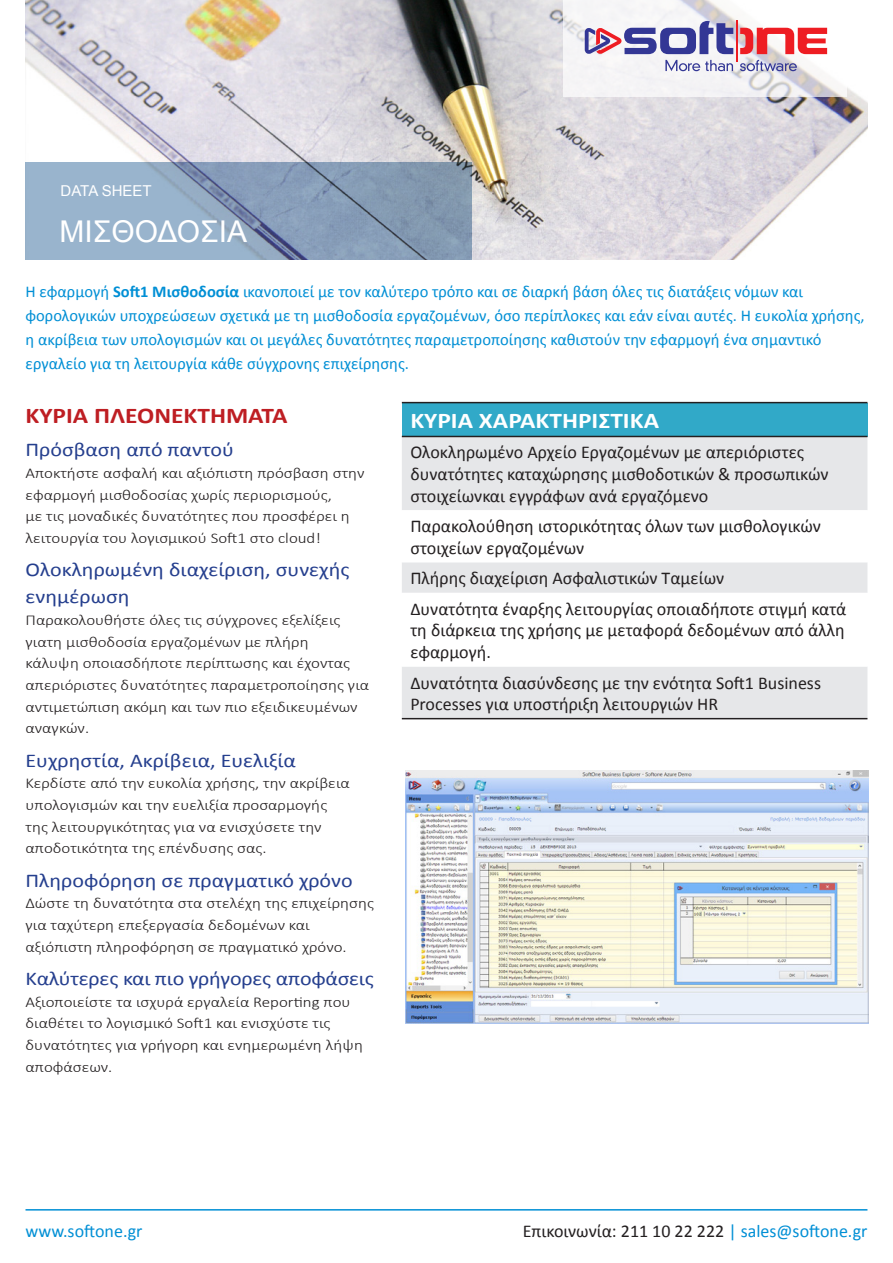
<style>
.page{position:relative;width:893px;height:1263px;background:#fff}
.page>*{position:absolute;margin:0;border:0;box-sizing:border-box;transform-origin:0 0}
.Main_Title{font:30px "Arial";color:#fff}
.Table_1_Header_1_h3{font:700 22.5px "Calibri";color:#fff;scale:1.13 1}
.Sidebar_h3{font:700 22.5px "Calibri";color:#be1e23;scale:1.13 1}
.Sidebar_h4{font:19.5px/27px "Calibri";color:#253f8e;scale:1.13 1}
.t1{font:18px/21.6px "Calibri";color:#231f20}
.t2{font:18px "Calibri";color:#008fd5}
.Intro_Paragraph{font:16.5px/24px "Calibri";color:#008fd5}
.Basic_Small{font:300 15px/21.6px "Calibri";color:#231f20;scale:1.13 1}
.t3{font:15px "Arial";color:#fff}
.s1{font-weight:700}
.s2{color:#008fd5}
</style>
<div class="page">
<img style="left:26px;top:0;width:841px;height:259px">
<div style="left:402px;top:403px;width:465px;height:33px;background:#31a9c8"></div>
<div style="left:402px;top:437px;width:465px;height:281px;background:#e6e7e9"></div>
<svg style="left:402px;top:510px;width:465px;height:156px"></svg>
<hr style="left:402px;top:402px;width:465px;height:1px;background:#231f20">
<hr style="left:402px;top:436px;width:465px;height:1px;background:#231f20">
<hr style="left:402px;top:718px;width:465px;height:1px;background:#231f20">
<hr style="left:26px;top:1209px;width:841px;height:1px;background:#008fd5">
<svg style="left:26px;top:162px;width:446px;height:97px;background:#8ca3bd"></svg>
<img style="left:406px;top:770px;width:462px;height:253px">
<svg style="left:563px;top:0;width:284px;height:96px;fill:#f6f5f6"></svg>
<svg style="left:584px;top:21px;width:149px;height:33px"></svg>
<hr style="left:736px;top:21px;width:1px;height:41px;background:#ee1d23">
<svg style="left:739px;top:28px;width:88px;height:26px"></svg>
<svg style="left:665px;top:60px;width:68px;height:11px"></svg>
<svg style="left:739px;top:60px;width:58px;height:11px"></svg>
<p class="t3" style="left:61px;top:181px;width:93px">DATA SHEET</p>
<p class="Main_Title" style="left:60px;top:212px;width:189px">ΜΙΣΘΟΔΟΣΙΑ</p>
<p class="Intro_Paragraph" style="left:26px;top:279px;width:841px">H εφαρμογή <span class="s1">Soft1 Μισθοδοσία</span> ικανοποιεί με τον καλύτερο τρόπο και σε διαρκή βάση όλες τις διατάξεις νόμων και φορολογικών υποχρεώσεων σχετικά με τη μισθοδοσία εργαζομένων, όσο περίπλοκες και εάν είναι αυτές. Η ευκολία χρήσης, η ακρίβεια των υπολογισμών και οι μεγάλες δυνατότητες παραμετροποίησης καθιστούν την εφαρμογή ένα σημαντικό εργαλείο για τη λειτουργία κάθε σύγχρονης επιχείρησης.</p>
<p class="Sidebar_h3" style="left:26px;top:401px;width:233px">ΚΥΡΙΑ ΠΛΕΟΝΕΚΤΗΜΑΤΑ</p>
<p class="Sidebar_h4" style="left:26px;top:436px;width:186px">Πρόσβαση από παντού</p>
<p class="Basic_Small" style="left:26px;top:462px;width:301px">Αποκτήστε ασφαλή και αξιόπιστη πρόσβαση στην εφαρμογή μισθοδοσίας χωρίς περιορισμούς,<br>με τις μοναδικές δυνατότητες που προσφέρει η λειτουργία του λογισμικού Soft1 στο cloud!</p>
<p class="Sidebar_h4" style="left:26px;top:556px;width:288px">Ολοκληρωμένη διαχείριση, συνεχής ενημέρωση</p>
<p class="Basic_Small" style="left:26px;top:609px;width:306px">Παρακολουθήστε όλες τις σύγχρονες εξελίξεις γιατη μισθοδοσία εργαζομένων με πλήρη<br>κάλυψη οποιασδήποτε περίπτωσης και έχοντας απεριόριστες δυνατότητες παραμετροποίησης για αντιμετώπιση ακόμη και των πιο εξειδικευμένων αναγκών.</p>
<p class="Sidebar_h4" style="left:26px;top:747px;width:241px">Ευχρηστία, Ακρίβεια, Ευελιξία</p>
<p class="Basic_Small" style="left:26px;top:772px;width:289px">Κερδίστε από την ευκολία χρήσης, την ακρίβεια υπολογισμών και την ευελιξία προσαρμογής της λειτουργικότητας για να ενισχύσετε την αποδοτικότητα της επένδυσης σας.</p>
<p class="Sidebar_h4" style="left:26px;top:867px;width:291px">Πληροφόρηση σε πραγματικό χρόνο</p>
<p class="Basic_Small" style="left:26px;top:892px;width:310px">Δώστε τη δυνατότητα στα στελέχη της επιχείρησης για ταχύτερη επεξεργασία δεδομένων και αξιόπιστη πληροφόρηση σε πραγματικό χρόνο.</p>
<p class="Sidebar_h4" style="left:26px;top:965px;width:310px">Καλύτερες και πιο γρήγορες αποφάσεις</p>
<p class="Basic_Small" style="left:26px;top:991px;width:300px">Αξιοποιείστε τα ισχυρά εργαλεία Reporting που διαθέτει το λογισμικό Soft1 και ενισχύστε τις δυνατότητες για γρήγορη και ενημερωμένη λήψη αποφάσεων.</p>
<p class="Table_1_Header_1_h3" style="left:410px;top:406px;width:222px">ΚΥΡΙΑ ΧΑΡΑΚΤΗΡΙΣΤΙΚΑ</p>
<p class="t1" style="left:410px;top:442px;width:420px">Ολοκληρωμένο Αρχείο Εργαζομένων με απεριόριστες δυνατότητες καταχώρησης μισθοδοτικών &amp; προσωπικών στοιχείωνκαι εγγράφων ανά εργαζόμενο</p>
<p class="t1" style="left:410px;top:515px;width:412px">Παρακολούθηση ιστορικότητας όλων των μισθολογικών στοιχείων εργαζομένων</p>
<p class="t1" style="left:410px;top:568px;width:315px">Πλήρης διαχείριση Ασφαλιστικών Ταμείων</p>
<p class="t1" style="left:410px;top:598px;width:438px;text-align:justify">Δυνατότητα έναρξης λειτουργίας οποιαδήποτε στιγμή κατά τη διάρκεια της χρήσης με μεταφορά δεδομένων από άλλη εφαρμογή.</p>
<p class="t1" style="left:410px;top:672px;width:412px">Δυνατότητα διασύνδεσης με την ενότητα Soft1 Business<br>Processes για υποστήριξη λειτουργιών HR</p>
<p class="t2" style="left:26px;top:1220px;width:118px">www.softone.gr</p>
<p class="t1" style="left:523px;top:1220px;width:346px">Επικοινωνία: 211 10 22 222 <span class="s2">| sales@softone.gr</span></p>
</div>
